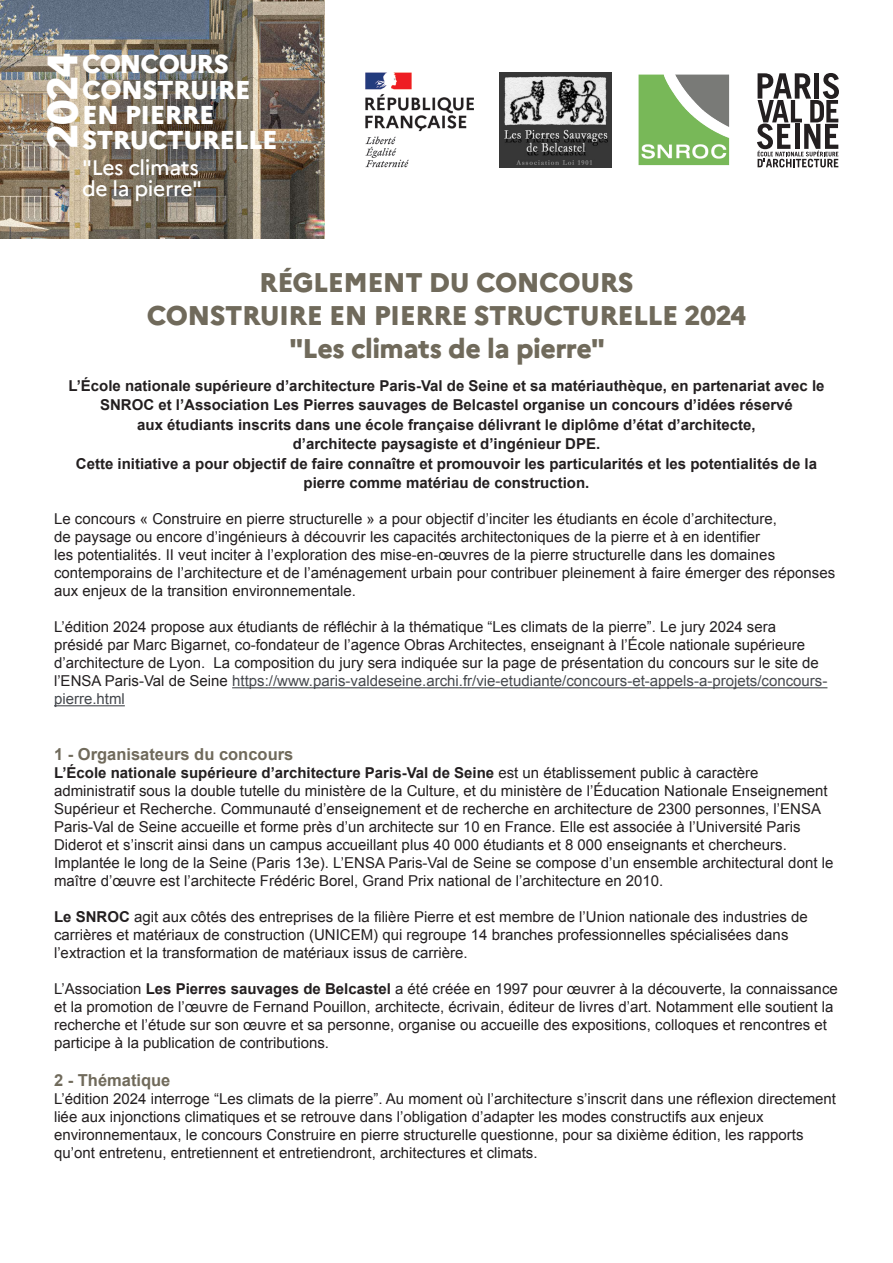
<style>
.page{position:relative;width:893px;height:1263px;background:#fff}
.page>*{position:absolute;margin:0;border:0;box-sizing:border-box;transform-origin:0 0}
.t1{font:800 42.6px "Marianne";color:#fff}
.t2{font:800 27px "Marianne";letter-spacing:-.02em;color:#706a5b}
.t3{font:800 25.8px/25.3px "Marianne";letter-spacing:-.02em;color:#fff}
.t4{font:500 21px "Marianne";letter-spacing:-.02em;color:#fff}
.arial_bold{font:700 16.5px "Arial";color:#706a5b}
.Texte_courant{font:15px/18px "Arial";color:#231f20}
.Texte_courant-2{font:700 15px/19.5px "Arial";color:#231f20;text-align:center}
.s1{color:#45484d}
.s2{font-weight:700}
</style>
<div class="page">
<img style="left:0;top:0;width:325px;height:239px">
<hr style="left:232px;top:687px;width:595px;height:1px;background:#45484d">
<hr style="left:54px;top:705px;width:71px;height:1px;background:#45484d">
<img style="left:365px;top:73px;width:109px;height:94px">
<svg style="left:757px;top:73px;width:82px;height:94px"></svg>
<img style="left:638px;top:74px;width:92px;height:92px">
<img style="left:499px;top:73px;width:112px;height:94px">
<p class="t1" style="left:36px;top:149px;width:98px;rotate:-90deg">2024</p>
<p class="t3" style="left:82px;top:51px;width:170px">CONCOURS<br>CONSTRUIRE</p>
<p class="t3" style="left:82px;top:102px;width:134px">EN PIERRE</p>
<p class="t3" style="left:82px;top:127px;width:197px">STRUCTURELLE</p>
<p class="t4" style="left:82px;top:155px;width:118px">"Les climats</p>
<p class="t4" style="left:82px;top:176px;width:121px">de la pierre"</p>
<p class="t2" style="left:259px;top:265px;width:376px">RÉGLEMENT DU CONCOURS</p>
<p class="t2" style="left:147px;top:298px;width:601px">CONSTRUIRE EN PIERRE STRUCTURELLE 2024</p>
<p class="t2" style="left:289px;top:331px;width:317px">"Les climats de la pierre"</p>
<p class="Texte_courant-2" style="left:68px;top:376px;width:758px">L’École nationale supérieure d’architecture Paris-Val de Seine et sa matériauthèque, en partenariat avec le SNROC et l’Association Les Pierres sauvages de Belcastel organise un concours d’idées réservé<br>aux étudiants inscrits dans une école française délivrant le diplôme d’état d’architecte,<br>d’architecte paysagiste et d’ingénieur DPE.</p>
<p class="Texte_courant-2" style="left:76px;top:454px;width:743px">Cette initiative a pour objectif de faire connaître et promouvoir les particularités et les potentialités de la pierre comme matériau de construction.</p>
<p class="Texte_courant" style="left:54px;top:510px;width:783px">Le concours « Construire en pierre structurelle » a pour objectif d’inciter les étudiants en école d’architecture,<br>de paysage ou encore d’ingénieurs à découvrir les capacités architectoniques de la pierre et à en identifier<br>les potentialités. II veut inciter à l’exploration des mise-en-œuvres de la pierre structurelle dans les domaines contemporains de l’architecture et de l’aménagement urbain pour contribuer pleinement à faire émerger des réponses aux enjeux de la transition environnementale.</p>
<p class="Texte_courant" style="left:54px;top:618px;width:775px">L’édition 2024 propose aux étudiants de réfléchir à la thématique “Les climats de la pierre”. Le jury 2024 sera présidé par Marc Bigarnet, co-fondateur de l’agence Obras Architectes, enseignant à l’École nationale supérieure d’architecture de Lyon. La composition du jury sera indiquée sur la page de présentation du concours sur le site de l’ENSA Paris-Val de Seine <span class="s1">https://www.paris-valdeseine.archi.fr/vie-etudiante/concours-et-appels-a-projets/concours&shy;pierre.html</span></p>
<p class="arial_bold" style="left:54px;top:743px;width:241px">1 - Organisateurs du concours</p>
<p class="Texte_courant" style="left:54px;top:764px;width:781px"><span class="s2">L’École nationale supérieure d’architecture Paris-Val de Seine</span> est un établissement public à caractère administratif sous la double tutelle du ministère de la Culture, et du ministère de l’Éducation Nationale Enseignement Supérieur et Recherche. Communauté d’enseignement et de recherche en architecture de 2300 personnes, l’ENSA Paris-Val de Seine accueille et forme près d’un architecte sur 10 en France. Elle est associée à l’Université Paris Diderot et s’inscrit ainsi dans un campus accueillant plus 40 000 étudiants et 8 000 enseignants et chercheurs.<br>Implantée le long de la Seine (Paris 13e). L’ENSA Paris-Val de Seine se compose d’un ensemble architectural dont le maître d’œuvre est l’architecte Frédéric Borel, Grand Prix national de l’architecture en 2010.</p>
<p class="Texte_courant" style="left:54px;top:908px;width:755px"><span class="s2">Le SNROC</span> agit aux côtés des entreprises de la filière Pierre et est membre de l’Union nationale des industries de carrières et matériaux de construction (UNICEM) qui regroupe 14 branches professionnelles spécialisées dans l’extraction et la transformation de matériaux issus de carrière.</p>
<p class="Texte_courant" style="left:54px;top:980px;width:785px">L’Association <span class="s2">Les Pierres sauvages de Belcastel</span> a été créée en 1997 pour œuvrer à la découverte, la connaissance et la promotion de l’œuvre de Fernand Pouillon, architecte, écrivain, éditeur de livres d’art. Notamment elle soutient la recherche et l’étude sur son œuvre et sa personne, organise ou accueille des expositions, colloques et rencontres et participe à la publication de contributions.</p>
<p class="arial_bold" style="left:54px;top:1069px;width:118px">2 - Thématique</p>
<p class="Texte_courant" style="left:54px;top:1090px;width:784px">L’édition 2024 interroge “Les climats de la pierre”. Au moment où l’architecture s’inscrit dans une réflexion directement liée aux injonctions climatiques et se retrouve dans l’obligation d’adapter les modes constructifs aux enjeux environnementaux, le concours Construire en pierre structurelle questionne, pour sa dixième édition, les rapports qu’ont entretenu, entretiennent et entretiendront, architectures et climats.</p>
</div>
